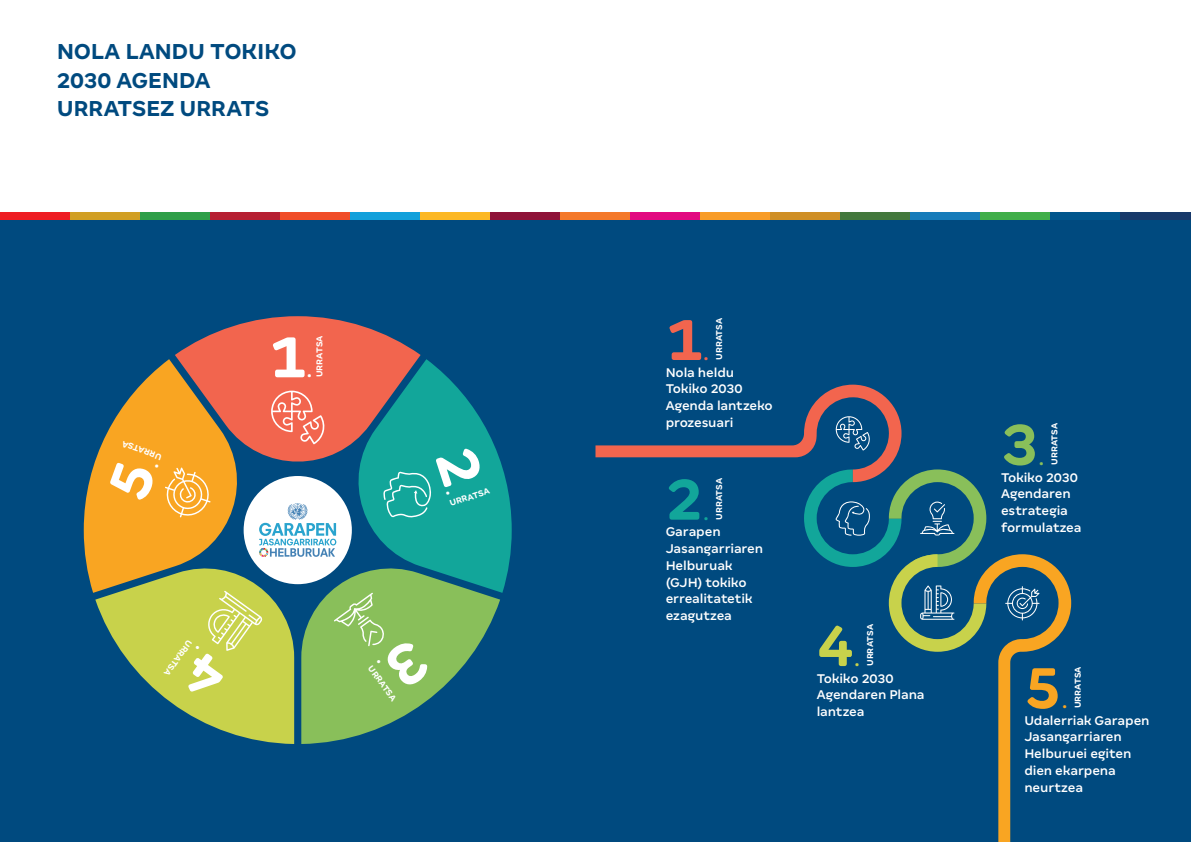
<style>
.page{position:relative;width:1191px;height:842px;background:#fff}
.page>*{position:absolute;margin:0;border:0;box-sizing:border-box;transform-origin:0 0}
.t1{font:700 65px "Margem Rounded";color:#f2654e}
.t2{font:700 65px "Margem Rounded";color:#12a69a}
.t3{font:700 65px "Margem Rounded";color:#89bf5a}
.t4{font:700 65px "Margem Rounded";color:#f9a522}
.t5{font:700 65px "Margem Rounded";color:#c8d24b}
.t6{font:700 65px "Margem Rounded";color:#fff}
.t7{font:700 24px/28.8px "Margem";letter-spacing:-.015em;color:#004a7f}
.t8{font:700 20px "Margem Rounded";color:#f2654e}
.t9{font:700 20px "Margem Rounded";color:#12a69a}
.t10{font:700 20px "Margem Rounded";color:#89bf5a}
.t11{font:700 20px "Margem Rounded";color:#f9a522}
.t12{font:700 20px "Margem Rounded";color:#c8d24b}
.t13{font:700 20px "Margem Rounded";color:#fff}
.t14{font:500 14px/16.8px "Margem";letter-spacing:-.01em;color:#fff}
.t15{font:700 9.5px "Margem Rounded";color:#fff}
</style>
<div class="page">
<div style="left:0;top:218px;width:1191px;height:624px;background:#004a7f"></div>
<svg style="left:595px;top:385px;width:476px;height:457px"></svg>
<div style="left:0;top:213px;width:70px;height:7px;background:#ee1d23"></div>
<div style="left:70px;top:213px;width:70px;height:7px;background:#d19f24"></div>
<div style="left:140px;top:213px;width:70px;height:7px;background:#2e9e48"></div>
<div style="left:210px;top:213px;width:70px;height:7px;background:#b61f32"></div>
<div style="left:280px;top:213px;width:70px;height:7px;background:#f04d28"></div>
<div style="left:350px;top:213px;width:70px;height:7px;background:#12a0db"></div>
<div style="left:420px;top:213px;width:70px;height:7px;background:#fcb825"></div>
<div style="left:490px;top:213px;width:70px;height:7px;background:#8e1238"></div>
<div style="left:560px;top:213px;width:70px;height:7px;background:#f4792a"></div>
<div style="left:630px;top:213px;width:70px;height:7px;background:#e20980"></div>
<div style="left:700px;top:213px;width:70px;height:7px;background:#f89c27"></div>
<div style="left:770px;top:213px;width:70px;height:7px;background:#cf8f26"></div>
<div style="left:840px;top:213px;width:70px;height:7px;background:#43783d"></div>
<div style="left:910px;top:213px;width:70px;height:7px;background:#167bba"></div>
<div style="left:980px;top:213px;width:70px;height:7px;background:#40ae49"></div>
<div style="left:1050px;top:213px;width:71px;height:7px;background:#01568d"></div>
<div style="left:1121px;top:213px;width:70px;height:7px;background:#17396a"></div>
<svg style="left:500px;top:460px;width:12px;height:133px;fill:#12a69a"></svg>
<svg style="left:84px;top:316px;width:416px;height:428px"></svg>
<h2 class="t7" style="left:57px;top:36px;width:241px">NOLA LANDU TOKIKO<br>2030 AGENDA<br>URRATSEZ URRATS</h2>
<p class="t15" style="left:160px;top:463px;width:43px;rotate:-160deg">URRATSA</p>
<p class="t15" style="left:195px;top:644px;width:43px;rotate:126deg">URRATSA</p>
<p class="t15" style="left:314px;top:377px;width:43px;rotate:-90deg">URRATSA</p>
<h1 class="t6" style="left:269px;top:319px;width:39px">1</h1>
<h3 class="t13" style="left:307px;top:359px;width:7px">.</h3>
<p class="t15" style="left:448px;top:498px;width:43px;rotate:-18deg">URRATSA</p>
<p class="t15" style="left:374px;top:663px;width:43px;rotate:54deg">URRATSA</p>
<h1 class="t1" style="left:665px;top:301px;width:39px">1</h1>
<h3 class="t8" style="left:703px;top:342px;width:7px">.</h3>
<p class="t15" style="left:713px;top:360px;width:43px;rotate:-90deg">URRATSA</p>
<p class="t14" style="left:665px;top:364px;width:109px">Nola heldu<br>Tokiko 2030<br>Agenda lantzeko prozesuari</p>
<h1 class="t2" style="left:665px;top:461px;width:39px">2</h1>
<h3 class="t9" style="left:703px;top:502px;width:7px">.</h3>
<p class="t15" style="left:713px;top:520px;width:43px;rotate:-90deg">URRATSA</p>
<p class="t14" style="left:665px;top:523px;width:99px">Garapen<br>Jasangarriaren<br>Helburuak (GJH) tokiko errealitatetik ezagutzea</p>
<h1 class="t5" style="left:816px;top:607px;width:39px">4</h1>
<h3 class="t12" style="left:854px;top:648px;width:7px">.</h3>
<p class="t15" style="left:864px;top:666px;width:43px;rotate:-90deg">URRATSA</p>
<p class="t14" style="left:816px;top:670px;width:109px">Tokiko 2030<br>Agendaren Plana lantzea</p>
<h1 class="t3" style="left:1001px;top:406px;width:39px">3</h1>
<h3 class="t10" style="left:1038px;top:447px;width:7px">.</h3>
<p class="t15" style="left:1048px;top:465px;width:43px;rotate:-90deg">URRATSA</p>
<p class="t14" style="left:1001px;top:469px;width:82px">Tokiko 2030<br>Agendaren estrategia formulatzea</p>
<h1 class="t4" style="left:1024px;top:649px;width:39px">5</h1>
<h3 class="t11" style="left:1062px;top:690px;width:7px">.</h3>
<p class="t15" style="left:1072px;top:708px;width:43px;rotate:-90deg">URRATSA</p>
<p class="t14" style="left:1024px;top:712px;width:127px">Udalerriak Garapen<br>Jasangarriaren<br>Helburuei egiten dien ekarpena neurtzea</p>
</div>
